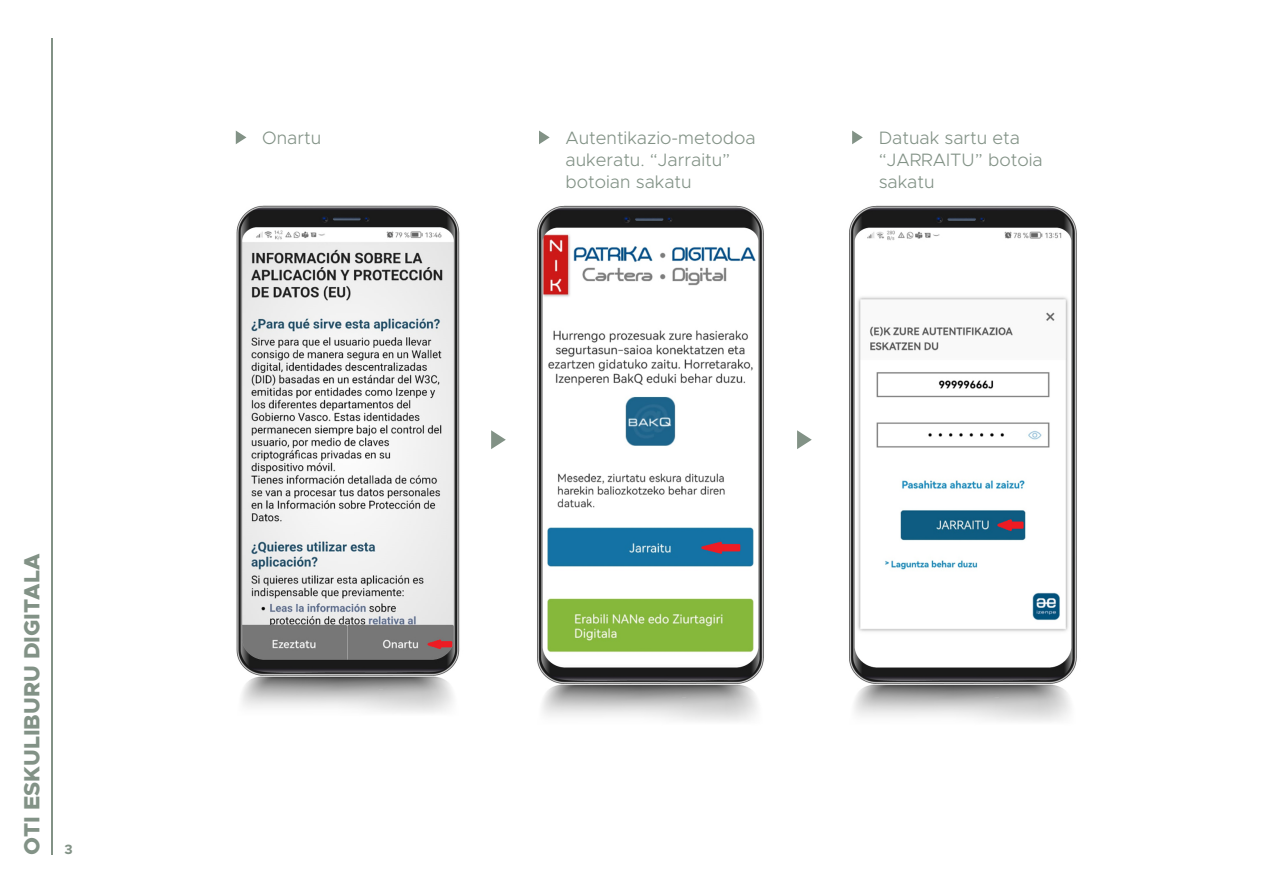
<style>
.page{position:relative;width:1263px;height:893px;background:#fff}
.page>*{position:absolute;margin:0;border:0;box-sizing:border-box;transform-origin:0 0}
.t1{font:800 22.05px "Metropolis";color:#829286}
.t2{font:300 18px/21.6px "Metropolis";color:#829286}
.t3{font:700 13.5px "Metropolis";color:#829286}
</style>
<div class="page">
<hr style="left:51px;top:38px;width:2px;height:817px;background:#829286">
<svg style="left:236px;top:131px;width:10px;height:13px"></svg>
<svg style="left:539px;top:131px;width:11px;height:13px"></svg>
<svg style="left:852px;top:131px;width:11px;height:13px"></svg>
<svg style="left:491px;top:430px;width:15px;height:19px"></svg>
<svg style="left:797px;top:430px;width:15px;height:19px"></svg>
<img style="left:236px;top:205px;width:224px;height:508px">
<img style="left:537px;top:205px;width:227px;height:517px">
<img style="left:849px;top:205px;width:228px;height:517px">
<p class="t1" style="left:18px;top:855px;width:303px;rotate:-90deg">OTI ESKULIBURU DIGITALA</p>
<p class="t3" style="left:65px;top:840px;width:10px">3</p>
<p class="t2" style="left:262px;top:127px;width:60px">Onartu</p>
<p class="t2" style="left:565px;top:127px;width:192px">Autentikazio-metodoa aukeratu. “Jarraitu” botoian sakatu</p>
<p class="t2" style="left:879px;top:127px;width:166px">Datuak sartu eta “JARRAITU” botoia sakatu</p>
</div>
